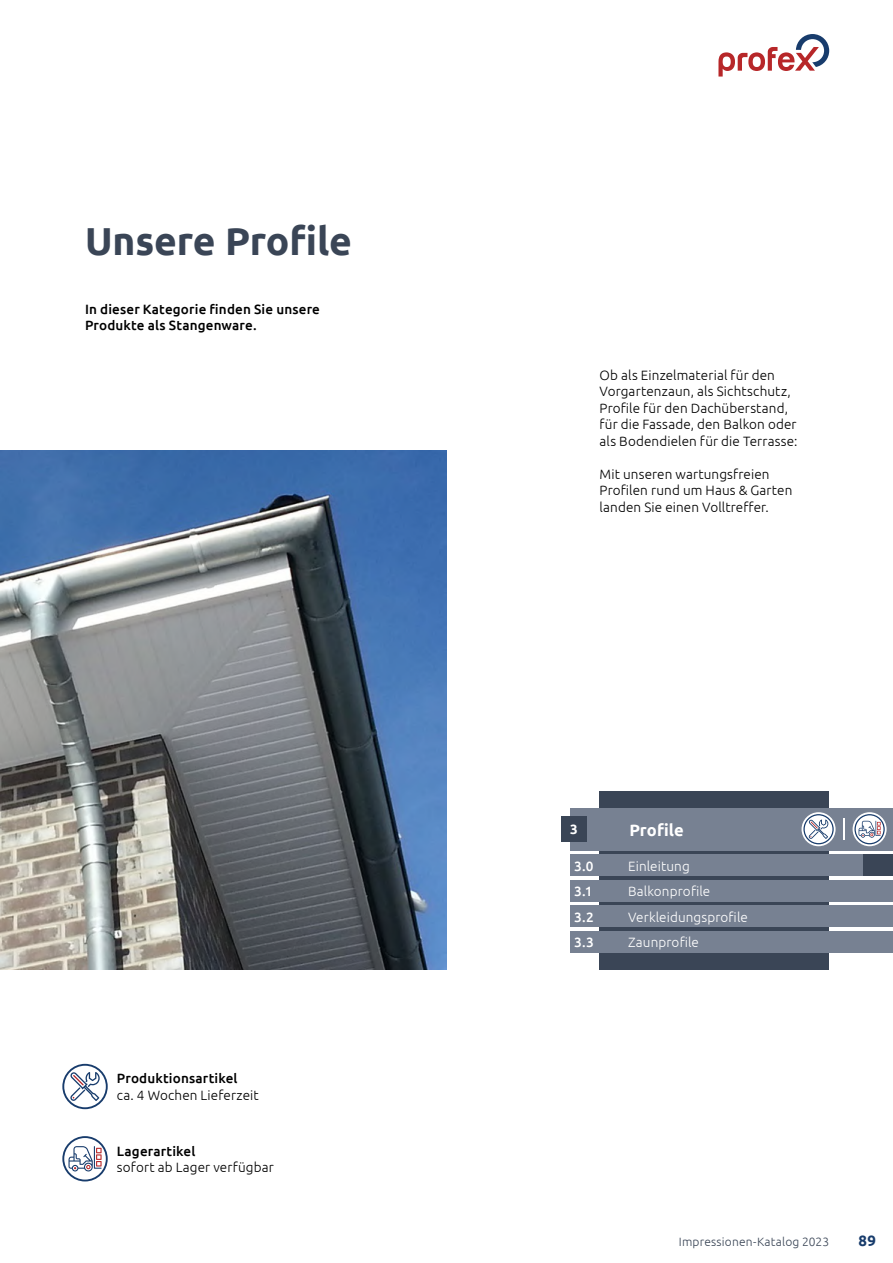
<style>
.page{position:relative;width:893px;height:1263px;background:#fff}
.page>*{position:absolute;margin:0;border:0;box-sizing:border-box;transform-origin:0 0}
.t1{font:700 39px "Ubuntu";letter-spacing:-.005em;color:#3a4556}
.t2{font:700 16.5px "Ubuntu";letter-spacing:.005em;color:#fff}
.t3{font:700 15px "Ubuntu";color:#183c6c}
.t4{font:300 13.5px/16.5px "Ubuntu";letter-spacing:.01em;color:#000}
.t5{font:500 13.5px/16.5px "Ubuntu";letter-spacing:.01em;color:#000}
.t6{font:300 13.5px "Ubuntu";letter-spacing:.01em;color:#fff}
.t7{font:500 13.5px "Ubuntu";color:#fff}
.t8{font:700 13.5px "Ubuntu";color:#fff}
.t9{font:300 12px "Ubuntu";letter-spacing:.015em;color:#3a4556}
</style>
<div class="page">
<svg style="left:718px;top:34px;width:111px;height:43px"></svg>
<div style="left:600px;top:791px;width:229px;height:178px;background:#3a4556"></div>
<div style="left:570px;top:808px;width:323px;height:42px;background:#778192"></div>
<div style="left:561px;top:816px;width:26px;height:26px;background:#3a4556"></div>
<div style="left:570px;top:855px;width:323px;height:21px;background:#778192"></div>
<div style="left:570px;top:880px;width:323px;height:21px;background:#778192"></div>
<div style="left:570px;top:906px;width:323px;height:21px;background:#778192"></div>
<div style="left:570px;top:931px;width:323px;height:21px;background:#778192"></div>
<svg style="left:853px;top:812px;width:34px;height:34px"></svg>
<svg style="left:854px;top:814px;width:31px;height:30px"></svg>
<svg style="left:801px;top:812px;width:35px;height:34px"></svg>
<svg style="left:803px;top:814px;width:31px;height:30px"></svg>
<hr style="left:843px;top:819px;width:2px;height:21px;background:#fff">
<div style="left:863px;top:855px;width:30px;height:21px;background:#3a4556"></div>
<img style="left:0;top:451px;width:446px;height:518px">
<svg style="left:62px;top:1136px;width:46px;height:45px"></svg>
<svg style="left:62px;top:1064px;width:46px;height:45px"></svg>
<h1 class="t1" style="left:85px;top:218px;width:268px">Unsere Profile</h1>
<p class="t5" style="left:85px;top:300px;width:236px">In dieser Kategorie finden Sie unsere<br>Produkte als Stangenware.</p>
<p class="t5" style="left:117px;top:1070px;width:122px">Produktionsartikel</p>
<p class="t4" style="left:117px;top:1086px;width:143px">ca. 4 Wochen Lieferzeit</p>
<p class="t5" style="left:117px;top:1142px;width:80px">Lagerartikel</p>
<p class="t4" style="left:117px;top:1159px;width:158px">sofort ab Lager verfügbar</p>
<p class="t4" style="left:600px;top:366px;width:199px">Ob als Einzelmaterial für den<br>Vorgartenzaun, als Sichtschutz,<br>Profile für den Dachüberstand, für die Fassade, den Balkon oder als Bodendielen für die Terrasse:</p>
<p class="t4" style="left:600px;top:465px;width:194px">Mit unseren wartungsfreien<br>Profilen rund um Haus &amp; Garten landen Sie einen Volltreffer.</p>
<p class="t8" style="left:570px;top:821px;width:9px">3</p>
<p class="t2" style="left:629px;top:820px;width:56px">Profile</p>
<p class="t7" style="left:574px;top:857px;width:21px">3.0</p>
<p class="t6" style="left:628px;top:858px;width:63px">Einleitung</p>
<p class="t7" style="left:574px;top:883px;width:20px">3.1</p>
<p class="t6" style="left:628px;top:883px;width:84px">Balkonprofile</p>
<p class="t7" style="left:574px;top:908px;width:21px">3.2</p>
<p class="t6" style="left:628px;top:909px;width:121px">Verkleidungsprofile</p>
<p class="t7" style="left:574px;top:934px;width:21px">3.3</p>
<p class="t6" style="left:628px;top:934px;width:72px">Zaunprofile</p>
<p class="t9" style="left:679px;top:1234px;width:152px">Impressionen-Katalog 2023</p>
<p class="t3" style="left:859px;top:1231px;width:19px">89</p>
</div>
